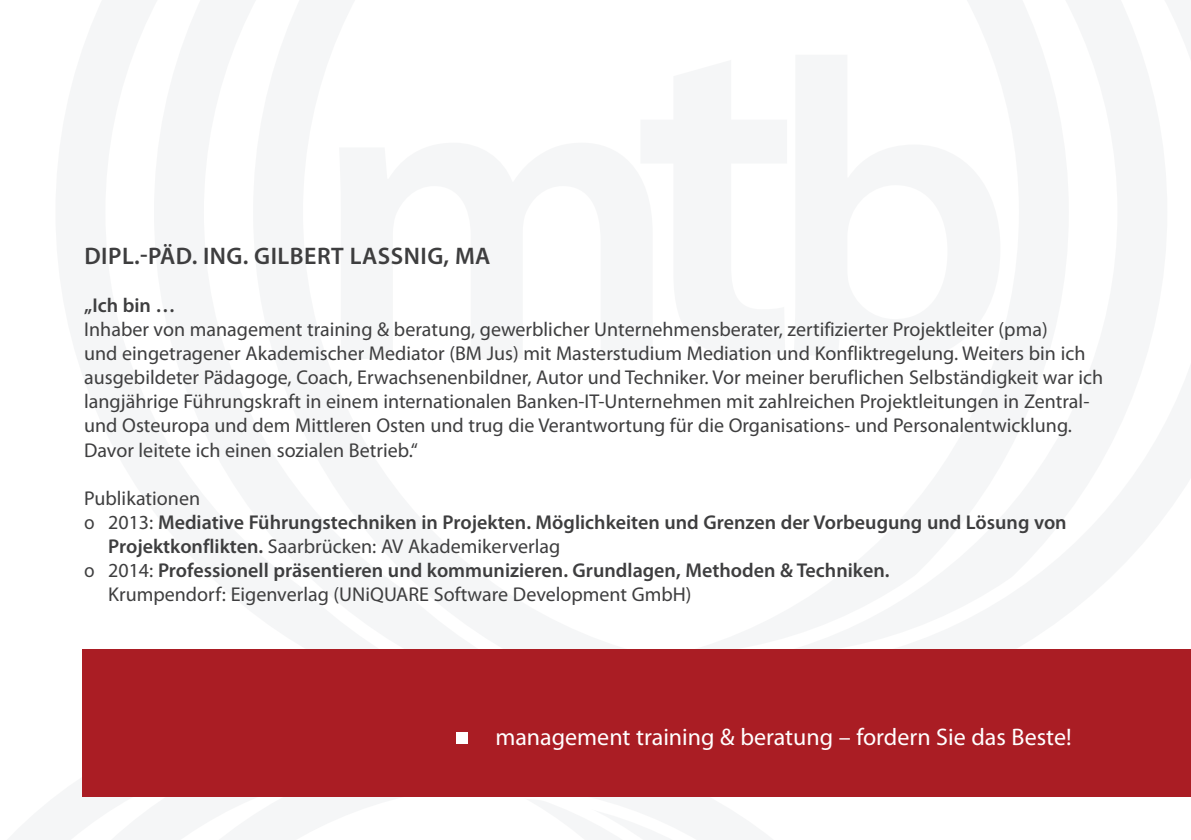
<style>
.page{position:relative;width:1191px;height:840px;background:#fff}
.page>*{position:absolute;margin:0;border:0;box-sizing:border-box;transform-origin:0 0}
.t1{font:24px "Myriad Pro";color:#fff}
.t2{font:600 24px "Myriad Pro";letter-spacing:.02em;color:#3e3e3f}
.t3{font:20px/24px "Myriad Pro";color:#3e3e3f}
.t4{font:600 20px "Myriad Pro";color:#3e3e3f}
.s1{font-weight:400}
.s2{font-weight:600}
</style>
<div class="page">
<svg style="left:82px;top:796px;width:891px;height:1px"></svg>
<div style="left:82px;top:648px;width:1109px;height:148px;background:#aa1d24"></div>
<div style="left:456px;top:731px;width:11px;height:12px;background:#fff"></div>
<p class="t2" style="left:84px;top:241px;width:406px">Dipl.-Päd. Ing. Gilbert Lassnig, MA</p>
<p class="t4" style="left:84px;top:293px;width:93px">„Ich bin …</p>
<p class="t3" style="left:84px;top:317px;width:1020px">Inhaber von management training &amp; beratung, gewerblicher Unternehmensberater, zertifizierter Projektleiter (pma)<br>und eingetragener Akademischer Mediator (BM Jus) mit Masterstudium Mediation und Konfliktregelung. Weiters bin ich ausgebildeter Pädagoge, Coach, Erwachsenenbildner, Autor und Techniker. Vor meiner beruflichen Selbständigkeit war ich langjährige Führungskraft in einem internationalen Banken-IT-Unternehmen mit zahlreichen Projektleitungen in Zentral&shy;und Osteuropa und dem Mittleren Osten und trug die Verantwortung für die Organisations- und Personalentwicklung.<br>Davor leitete ich einen sozialen Betrieb.“</p>
<p class="t3" style="left:84px;top:485px;width:117px">Publikationen</p>
<p class="t4" style="left:84px;top:509px;width:984px"><span class="s1">0 2013:</span> Mediative Führungstechniken in Projekten. Möglichkeiten und Grenzen der Vorbeugung und Lösung von</p>
<p class="t3" style="left:108px;top:533px;width:453px"><span class="s2">Projektkonflikten.</span> Saarbrücken: AV Akademikerverlag</p>
<p class="t4" style="left:84px;top:557px;width:807px"><span class="s1">0 2014:</span> Professionell präsentieren und kommunizieren. Grundlagen, Methoden &amp; Techniken.</p>
<p class="t3" style="left:108px;top:581px;width:585px">Krumpendorf: Eigenverlag (UNiQUARE Software Development GmbH)</p>
<p class="t1" style="left:495px;top:721px;width:578px">management training &amp; beratung – fordern Sie das Beste!</p>
</div>
